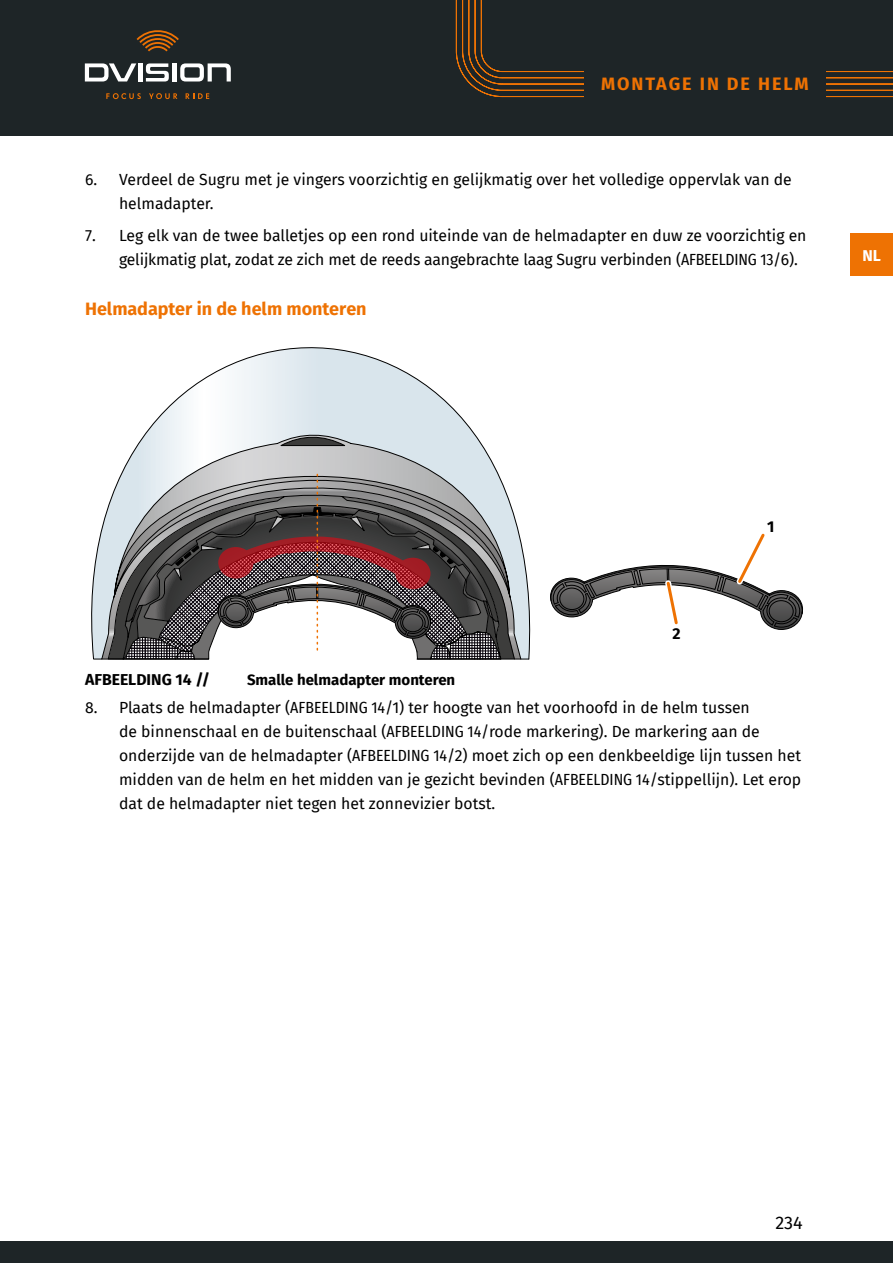
<style>
.page{position:relative;width:893px;height:1263px;background:#fff}
.page>*{position:absolute;margin:0;border:0;box-sizing:border-box;transform-origin:0 0}
.t1{font:700 18px "Fira Sans";color:#ee7203}
.t2{font:700 18px "Fira Sans";letter-spacing:.11em;color:#ee7203}
.t3{font:18px "Fira Sans";color:#000}
.t4{font:15.75px/24px "Fira Sans";color:#000}
.t5{font:700 15.75px "Fira Sans";color:#000}
.t6{font:700 15.75px "Fira Sans";color:#fff}
.t7{font:700 15px "Fira Sans";color:#000}
.s1{font-family:"Fira Sans Condensed"}
.s2{font-size:18px}
</style>
<div class="page">
<div style="left:0;top:0;width:893px;height:136px;background:#1e2527"></div>
<svg style="left:85px;top:63px;width:51px;height:18px"></svg>
<hr style="left:138px;top:63px;width:4px;height:18px;background:#fff">
<svg style="left:146px;top:63px;width:23px;height:18px"></svg>
<div style="left:172px;top:63px;width:5px;height:18px;background:#fff"></div>
<svg style="left:180px;top:63px;width:51px;height:18px"></svg>
<svg style="left:137px;top:30px;width:42px;height:21px"></svg>
<svg style="left:106px;top:93px;width:35px;height:6px"></svg>
<svg style="left:149px;top:93px;width:28px;height:6px"></svg>
<svg style="left:186px;top:93px;width:23px;height:6px"></svg>
<svg style="left:456px;top:0;width:437px;height:97px"></svg>
<div style="left:584px;top:56px;width:242px;height:51px;background:#1e2527"></div>
<div style="left:0;top:1242px;width:893px;height:21px;background:#1e2527"></div>
<div style="left:850px;top:233px;width:43px;height:42px;background:#ee7203"></div>
<hr style="left:124px;top:659px;width:376px;height:1px;background:#050008">
<svg style="left:91px;top:347px;width:440px;height:312px"></svg>
<hr style="left:417px;top:659px;width:112px;height:1px;background:#000">
<hr style="left:102px;top:659px;width:107px;height:1px;background:#000">
<svg style="left:123px;top:470px;width:378px;height:189px;background:#80797a"></svg>
<svg style="left:550px;top:533px;width:253px;height:97px"></svg>
<p class="t2" style="left:601px;top:69px;width:209px">MONTAGE IN DE HELM</p>
<p class="t4" style="left:119px;top:167px;width:674px;text-indent:-34px">6. Verdeel de Sugru met je vingers voorzichtig en gelijkmatig over het volledige oppervlak van de helmadapter.</p>
<p class="t4" style="left:119px;top:223px;width:689px;text-indent:-34px">7. Leg elk van de twee balletjes op een rond uiteinde van de helmadapter en duw ze voorzichtig en gelijkmatig plat, zodat ze zich met de reeds aangebrachte laag Sugru verbinden (<span class="s1">AFBEELDING 13</span>/6).</p>
<p class="t1" style="left:85px;top:293px;width:283px">Helmadapter in de helm monteren</p>
<p class="t6" style="left:862px;top:243px;width:24px">N L<span class="s2">L</span></p>
<p class="t5" style="left:672px;top:621px;width:10px">2</p>
<p class="t5" style="left:767px;top:514px;width:9px">1</p>
<p class="t5" style="left:85px;top:666px;width:126px">AFBEELDING 14 //</p>
<p class="t7" style="left:247px;top:667px;width:210px">Smalle helmadapter monteren</p>
<p class="t4" style="left:119px;top:695px;width:684px;text-indent:-34px">8. Plaats de helmadapter (<span class="s1">AFBEELDING 14</span>/1) ter hoogte van het voorhoofd in de helm tussen<br>de binnenschaal en de buitenschaal (<span class="s1">AFBEELDING 14</span>/rode markering). De markering aan de onderzijde van de helmadapter (<span class="s1">AFBEELDING 14</span>/2) moet zich op een denkbeeldige lijn tussen het midden van de helm en het midden van je gezicht bevinden (<span class="s1">AFBEELDING 14</span>/stippellijn). Let erop dat de helmadapter niet tegen het zonnevizier botst.</p>
<p class="t3" style="left:775px;top:1209px;width:29px">234</p>
</div>
